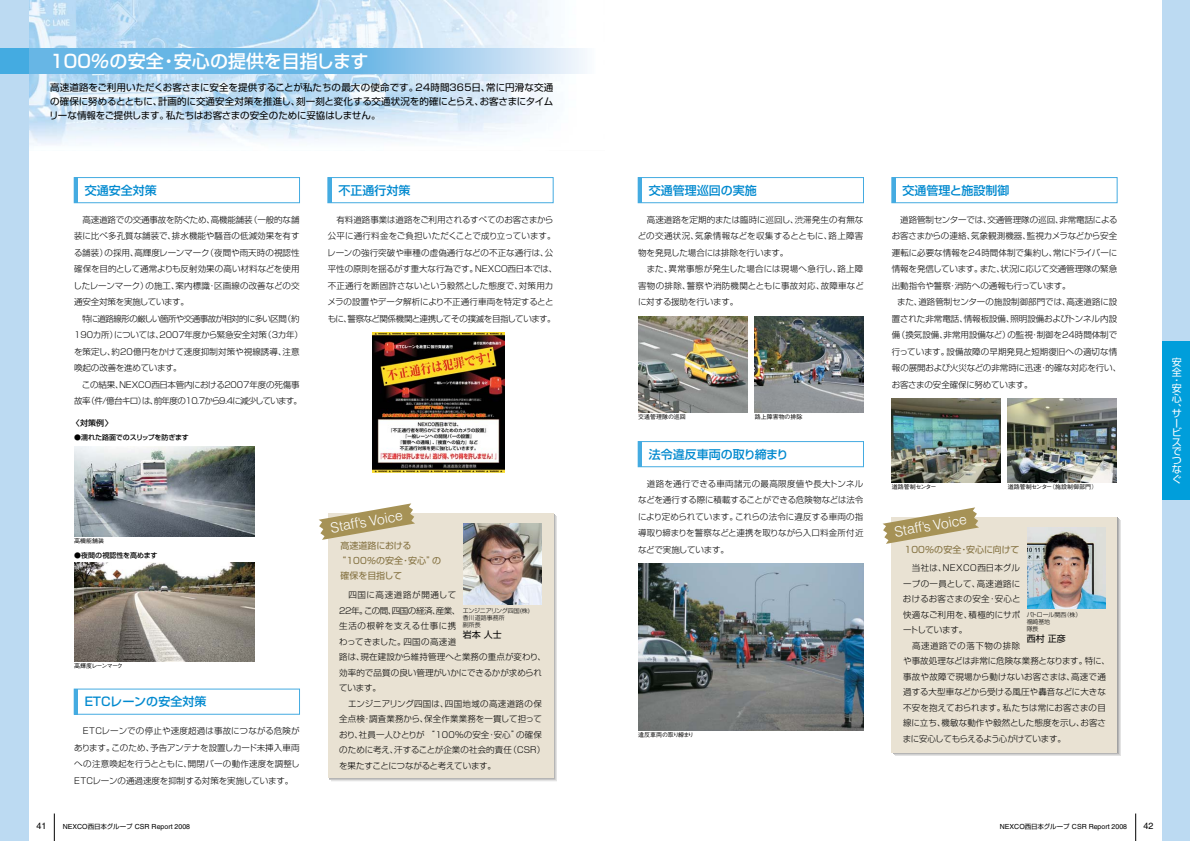
<style>
.page{position:relative;width:1190px;height:841px;background:#fff}
.page>*{position:absolute;margin:0;border:0;box-sizing:border-box;transform-origin:0 0}
.t1{font:500 18px "Shin Go";color:#fff}
.t2{font:300 14px "Helvetica";color:#fff}
.t3{font:500 12px "Shin Go";color:#0089cf}
.t4{font:10px/9.5px "Shin Go";color:#fff}
.t5{font:9.5px/14px "Shin Go";letter-spacing:-.025em;color:#000;text-align:justify}
.t6{font:9px "Shin Go";color:#816e3c}
.t7{font:9px "Shin Go";letter-spacing:-.02em;color:#816e3c}
.t8{font:9px "Shin Go";color:#000}
.t9{font:9px "Helvetica";color:#000}
.t10{font:300 8.5px/16.5px "Shin Go";letter-spacing:-.005em;color:#000}
.t11{font:500 8px "Shin Go";color:#000}
.t12{font:7px "Helvetica";color:#000}
.t13{font:500 7px "Shin Go";letter-spacing:-.01em;color:#000}
.t14{font:500 6px "Gothic BBB";color:#000}
.t15{font:300 6px/7px "Shin Go";color:#000}
.t16{font:300 6px/7px "Shin Go";letter-spacing:-.03em;color:#000}
.t17{font:500 6px "Gothic BBB";letter-spacing:-.02em;color:#000}
.t18{font:500 6px "Gothic BBB";letter-spacing:-.125em;color:#000}
.t19{font:500 6px "Gothic BBB";letter-spacing:-.08em;color:#000}
.s1{font-family:"Shin Go";font-size:6.5px}
</style>
<div class="page">
<img style="left:29px;top:0;width:556px;height:146px">
<div style="left:0;top:48px;width:360px;height:25px;background:#67b6e5"></div>
<div style="left:0;top:0;width:29px;height:841px;background:#bcdaf2"></div>
<div style="left:1163px;top:0;width:27px;height:841px;background:#bcdaf2"></div>
<div style="left:0;top:48px;width:29px;height:25px;background:#44abe1"></div>
<div style="left:1163px;top:342px;width:27px;height:158px;background:#009edb"></div>
<svg style="left:54px;top:814px;width:1px;height:27px"></svg>
<svg style="left:1136px;top:814px;width:1px;height:27px"></svg>
<div style="left:360px;top:48px;width:236px;height:25px;background:linear-gradient(to right,#6bb4e5,#faf9fd)"></div>
<img style="left:74px;top:446px;width:181px;height:91px">
<img style="left:74px;top:563px;width:181px;height:98px">
<div style="left:328px;top:513px;width:225px;height:264px;background:#e9e2d3"></div>
<img style="left:463px;top:524px;width:79px;height:81px">
<div style="left:892px;top:517px;width:225px;height:235px;background:#e9e2d3"></div>
<img style="left:1027px;top:528px;width:79px;height:81px">
<img style="left:638px;top:317px;width:109px;height:95px">
<img style="left:892px;top:399px;width:109px;height:83px">
<img style="left:1008px;top:399px;width:109px;height:83px">
<img style="left:638px;top:564px;width:225px;height:166px">
<img style="left:755px;top:317px;width:109px;height:95px">
<img style="left:373px;top:333px;width:132px;height:140px">
<div style="left:328px;top:177px;width:225px;height:26px;border:1px solid #44abe1"></div>
<hr style="left:328px;top:178px;width:4px;height:25px;background:#44abe1">
<div style="left:74px;top:177px;width:226px;height:26px;border:1px solid #44abe1"></div>
<hr style="left:74px;top:178px;width:4px;height:25px;background:#44abe1">
<svg style="left:319px;top:503px;width:96px;height:37px"></svg>
<div style="left:638px;top:177px;width:226px;height:26px;border:1px solid #44abe1"></div>
<hr style="left:638px;top:178px;width:4px;height:25px;background:#44abe1">
<div style="left:638px;top:441px;width:226px;height:26px;border:1px solid #44abe1"></div>
<hr style="left:638px;top:442px;width:4px;height:25px;background:#44abe1">
<div style="left:892px;top:177px;width:225px;height:26px;border:1px solid #44abe1"></div>
<hr style="left:892px;top:178px;width:4px;height:25px;background:#44abe1">
<svg style="left:883px;top:507px;width:96px;height:37px"></svg>
<div style="left:74px;top:689px;width:226px;height:26px;border:1px solid #44abe1"></div>
<hr style="left:74px;top:689px;width:4px;height:25px;background:#44abe1">
<h1 class="t1" style="left:50px;top:55px;width:320px">100％の安全・安心の提供を目指します</h1>
<p class="t5" style="left:49px;top:81px;width:506px">高速道路をご利用いただくお客さまに安全を提供することが私たちの最大の使命です。24時間365日、常に円滑な交通の確保に努めるとともに、計画的に交通安全対策を推進し、刻一刻と変化する交通状況を的確にとらえ、お客さまにタイムリーな情報をご提供します。私たちはお客さまの安全のために妥協はしません。</p>
<h3 class="t3" style="left:85px;top:186px;width:74px">交通安全対策</h3>
<p class="t10" style="left:73px;top:213px;width:231px">　高速道路での交通事故を防ぐため、高機能舗装（一般的な舗装に比べ多孔質な舗装で、排水機能や騒音の低減効果を有する舗装）の採用、高輝度レーンマーク（夜間や雨天時の視認性確保を目的として通常よりも反射効果の高い材料などを使用したレーンマーク）の施工、案内標識・区画線の改善などの交通安全対策を実施しています。<br>　特に道路線形の厳しい箇所や交通事故が相対的に多い区間（約<br>190カ所）については、2007年度から緊急安全対策（3カ年）を策定し、約20億円をかけて速度抑制対策や視線誘導、注意喚起の改善を進めています。<br>　この結果、ＮＥＸＣＯ西日本管内における2007年度の死傷事故率（件/億台キロ）は、前年度の10.7から9.4に減少しています。</p>
<p class="t11" style="left:72px;top:420px;width:42px">〈対策例〉</p>
<p class="t13" style="left:74px;top:435px;width:116px">●濡れた路面でのスリップを防ぎます</p>
<h3 class="t3" style="left:338px;top:186px;width:73px">不正通行対策</h3>
<p class="t10" style="left:327px;top:213px;width:232px">　有料道路事業は道路をご利用されるすべてのお客さまから公平に通行料金をご負担いただくことで成り立っています。レーンの強行突破や車種の虚偽通行などの不正な通行は、公平性の原則を揺るがす重大な行為です。ＮＥＸＣＯ西日本では、不正通行を断固許さないという毅然とした態度で、対策用カメラの設置やデータ解析により不正通行車両を特定するとともに、警察など関係機関と連携してその撲滅を目指しています。</p>
<p class="t14" style="left:74px;top:539px;width:31px">高機能舗装</p>
<p class="t13" style="left:74px;top:553px;width:85px">●夜間の視認性を高めます</p>
<p class="t18" style="left:74px;top:663px;width:50px">高輝度レーンマーク</p>
<h3 class="t3" style="left:85px;top:697px;width:123px">ETCレーンの安全対策</h3>
<p class="t10" style="left:73px;top:724px;width:228px;text-align:justify">　ＥＴＣレーンでの停止や速度超過は事故につながる危険があります。このため、予告アンテナを設置しカード未挿入車両への注意喚起を行うとともに、開閉バーの動作速度を調整しＥＴＣレーンの通過速度を抑制する対策を実施しています。</p>
<h2 class="t2" style="left:330px;top:523px;width:75px;rotate:-10deg">Staff's Voice</h2>
<p class="t7" style="left:341px;top:542px;width:73px">高速道路における</p>
<p class="t6" style="left:337px;top:557px;width:106px">“100％の安全・安心”の</p>
<p class="t6" style="left:341px;top:572px;width:63px">確保を目指して</p>
<p class="t10" style="left:339px;top:588px;width:209px;line-height:15.5px">　四国に高速道路が開通して<br>22年。この間、四国の経済、産業、<br>生活の根幹を支える仕事に携<br>わってきました。四国の高速道<br>路は、現在建設から維持管理へと業務の重点が変わり、効率的で品質の良い管理がいかにできるかが求められています。<br>　エンジニアリング四国は、四国地域の高速道路の保全点検・調査業務から、保全作業業務を一貫して担っており、社員一人ひとりが “100%の安全・安心”の確保のために考え、汗することが企業の社会的責任（CSR）を果たすことにつながると考えています。</p>
<p class="t15" style="left:463px;top:608px;width:69px">エンジニアリング四国(株)香川道路事務所<br>副所長</p>
<p class="t8" style="left:463px;top:631px;width:40px">岩本 人士</p>
<h3 class="t3" style="left:649px;top:186px;width:110px">交通管理巡回の実施</h3>
<p class="t10" style="left:638px;top:213px;width:228px">　高速道路を定期的または臨時に巡回し、渋滞発生の有無などの交通状況、気象情報などを収集するとともに、路上障害物を発見した場合には排除を行います。<br>　また、異常事態が発生した場合には現場へ急行し、路上障害物の排除、警察や消防機関とともに事故対応、故障車などに対する援助を行います。</p>
<p class="t14" style="left:638px;top:414px;width:49px">交通管理隊の巡回</p>
<p class="t14" style="left:755px;top:414px;width:49px">路上障害物の排除</p>
<h3 class="t3" style="left:649px;top:450px;width:141px">法令違反車両の取り締まり</h3>
<p class="t10" style="left:638px;top:477px;width:227px;text-align:justify">　道路を通行できる車両諸元の最高限度値や長大トンネルなどを通行する際に積載することができる危険物などは法令により定められています。これらの法令に違反する車両の指導取り締まりを警察などと連携を取りながら入口料金所付近などで実施しています。</p>
<p class="t17" style="left:638px;top:732px;width:57px">違反車両の取り締まり</p>
<h3 class="t3" style="left:902px;top:186px;width:109px">交通管理と施設制御</h3>
<p class="t10" style="left:892px;top:213px;width:227px;text-align:justify">　道路管制センターでは、交通管理隊の巡回、非常電話によるお客さまからの連絡、気象観測機器、監視カメラなどから安全運転に必要な情報を24時間体制で集約し、常にドライバーに情報を発信しています。また、状況に応じて交通管理隊の緊急出動指令や警察・消防への通報も行っています。</p>
<p class="t10" style="left:892px;top:295px;width:231px;text-indent:5px">また、道路管制センターの施設制御部門では、高速道路に設置された非常電話、情報板設備、照明設備およびトンネル内設備（換気設備、非常用設備など）の監視・制御を24時間体制で行っています。設備故障の早期発見と短期復旧への適切な情報の展開および火災などの非常時に迅速・的確な対応を行い、お客さまの安全確保に努めています。</p>
<p class="t19" style="left:892px;top:484px;width:46px">道路管制センター</p>
<p class="t14" style="left:1008px;top:484px;width:91px">道路管制センター（施設制御部門）</p>
<h2 class="t2" style="left:894px;top:527px;width:75px;rotate:-10deg">Staff's Voice</h2>
<p class="t6" style="left:905px;top:546px;width:116px">100％の安全・安心に向けて</p>
<p class="t10" style="left:903px;top:561px;width:209px;line-height:15.5px">　当社は、ＮＥＸＣＯ西日本グル<br>ープの一員として、高速道路に<br>おけるお客さまの安全・安心と<br>快適なご利用を、積極的にサポ<br>ートしています。<br>　高速道路での落下物の排除<br>や事故処理などは非常に危険な業務となります。特に、事故や故障で現場から動けないお客さまは、高速で通過する大型車などから受ける風圧や轟音などに大きな不安を抱えておられます。私たちは常にお客さまの目線に立ち、機敏な動作や毅然とした態度を示し、お客さまに安心してもらえるよう心がけています。</p>
<p class="t16" style="left:1027px;top:612px;width:56px">パトロール関西（株）福崎基地<br>隊長</p>
<p class="t8" style="left:1027px;top:635px;width:40px">西村 正彦</p>
<p class="t9" style="left:36px;top:823px;width:12px">41</p>
<p class="t12" style="left:63px;top:824px;width:129px">NEXCO<span class="s1">西日本グループ</span> CSR Report 2008</p>
<p class="t12" style="left:1000px;top:824px;width:129px">NEXCO<span class="s1">西日本グループ</span> CSR Report 2008</p>
<p class="t9" style="left:1144px;top:823px;width:12px">42</p>
<p class="t4" style="left:1172px;top:359px;width:11px;line-height:10px">安全</p>
<p class="t4" style="left:1172px;top:377px;width:11px;line-height:7.7px">・安</p>
<p class="t4" style="left:1172px;top:394px;width:11px;line-height:10.1px">心、</p>
<p class="t4" style="left:1172px;top:409px;width:11px;text-align:justify">サービスでつなぐ</p>
</div>
